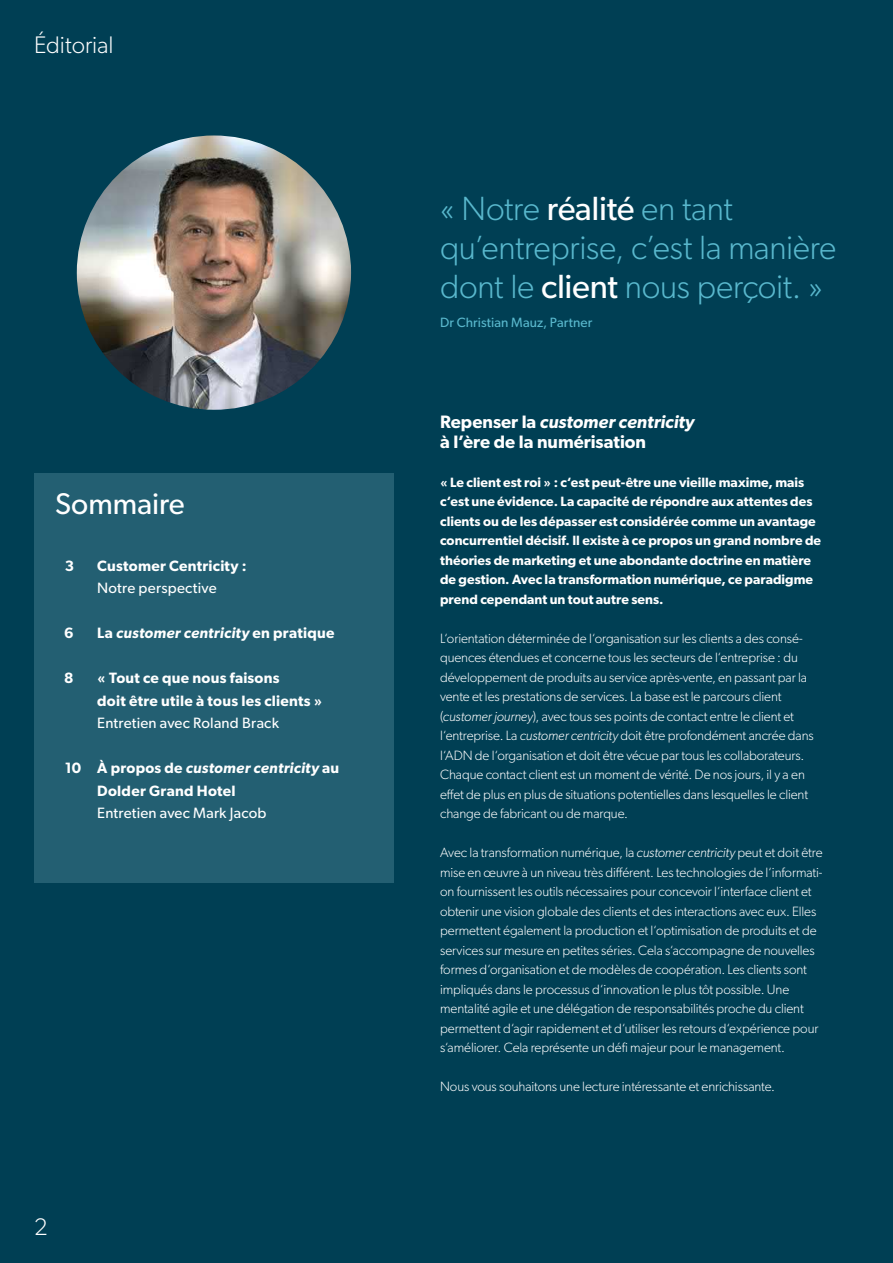
<style>
.page{position:relative;width:893px;height:1263px;background:#003f54}
.page>*{position:absolute;margin:0;border:0;box-sizing:border-box;transform-origin:0 0}
.t1{font:300 33.6px/39px "Gibson";letter-spacing:-.01em;color:#59b8cd}
.t2{font:30px "Gibson";color:#fff}
.t3{font:300 24px "Gibson";color:#fff}
.t4{font:600 18px/19.5px "Gibson";color:#fff}
.t5{font:600 15px/22.5px "Gibson";letter-spacing:.015em;color:#fff}
.t6{font:15px "Gibson";letter-spacing:.015em;color:#fff}
.t7{font:italic 600 15px "Gibson";letter-spacing:.02em;color:#fff}
.t8{font:300 13.5px/19.5px "Gibson";letter-spacing:-.005em;color:#fff}
.t9{font:600 13.5px/19.5px "Gibson";color:#fff}
.t10{font:13.5px "Gibson";letter-spacing:.01em;color:#59b8cd}
.s1{font-style:normal}
.s2{font-style:italic}
.s3{font-weight:400;color:#fff}
</style>
<div class="page">
<img style="left:77px;top:135px;width:274px;height:275px;border-radius:137px">
<div style="left:34px;top:473px;width:359px;height:410px;background:#235f72"></div>
<h3 class="t3" style="left:34px;top:30px;width:81px">Éditorial</h3>
<h2 class="t2" style="left:55px;top:485px;width:131px">Sommaire</h2>
<p class="t5" style="left:65px;top:554px;width:11px">3</p>
<p class="t5" style="left:97px;top:554px;width:151px">Customer Centricity :</p>
<p class="t6" style="left:97px;top:579px;width:121px">Notre perspective</p>
<p class="t5" style="left:64px;top:622px;width:11px">6</p>
<p class="t7" style="left:97px;top:624px;width:239px"><span class="s1">La</span> customer centricity <span class="s1">en pratique</span></p>
<p class="t5" style="left:64px;top:667px;width:11px">8</p>
<p class="t5" style="left:97px;top:667px;width:227px">« Tout ce que nous faisons<br>doit être utile à tous les clients »</p>
<p class="t6" style="left:97px;top:714px;width:183px">Entretien avec Roland Brack</p>
<p class="t5" style="left:97px;top:757px;width:243px;text-indent:-32px">10 À propos de <span class="s2">customer centricity</span> au<br>Dolder Grand Hotel</p>
<p class="t6" style="left:97px;top:804px;width:171px">Entretien avec Mark Jacob</p>
<h3 class="t3" style="left:34px;top:1213px;width:15px">2</h3>
<h1 class="t1" style="left:440px;top:188px;width:398px">« Notre <span class="s3">réalité</span> en tant qu’entreprise, c’est la manière dont le <span class="s3">client</span> nous perçoit. »</h1>
<p class="t10" style="left:440px;top:314px;width:154px">Dr Christian Mauz, Partner</p>
<h3 class="t4" style="left:440px;top:412px;width:256px">Repenser la <span class="s2">customer centricity </span>à l’ère de la numérisation</h3>
<p class="t9" style="left:440px;top:472px;width:382px">« Le client est roi » : c‘est peut-être une vieille maxime, mais c‘est une évidence. La capacité de répondre aux attentes des clients ou de les dépasser est considérée comme un avantage concurrentiel décisif. Il existe à ce propos un grand nombre de théories de marketing et une abondante doctrine en matière de gestion. Avec la transformation numérique, ce paradigme prend cependant un tout autre sens.</p>
<p class="t8" style="left:440px;top:628px;width:375px">L‘orientation déterminée de l‘organisation sur les clients a des consé&shy;quences étendues et concerne tous les secteurs de l‘entreprise : du développement de produits au service après-vente, en passant par la vente et les prestations de services. La base est le parcours client (<span class="s2">customer journey</span>), avec tous ses points de contact entre le client et l‘entreprise. La <span class="s2">customer centricity</span> doit être profondément ancrée dans l‘ADN de l‘organisation et doit être vécue par tous les collaborateurs.<br>Chaque contact client est un moment de vérité. De nos jours, il y a en effet de plus en plus de situations potentielles dans lesquelles le client change de fabricant ou de marque.</p>
<p class="t8" style="left:440px;top:843px;width:384px">Avec la transformation numérique, la <span class="s2">customer centricity</span> peut et doit être mise en œuvre à un niveau très différent. Les technologies de l‘informati&shy;on fournissent les outils nécessaires pour concevoir l‘interface client et obtenir une vision globale des clients et des interactions avec eux. Elles permettent également la production et l‘optimisation de produits et de services sur mesure en petites séries. Cela s‘accompagne de nouvelles formes d‘organisation et de modèles de coopération. Les clients sont impliqués dans le processus d‘innovation le plus tôt possible. Une mentalité agile et une délégation de responsabilités proche du client permettent d‘agir rapidement et d‘utiliser les retours d‘expérience pour s‘améliorer. Cela représente un défi majeur pour le management.</p>
<p class="t8" style="left:440px;top:1077px;width:336px">Nous vous souhaitons une lecture intéressante et enrichissante.</p>
</div>
